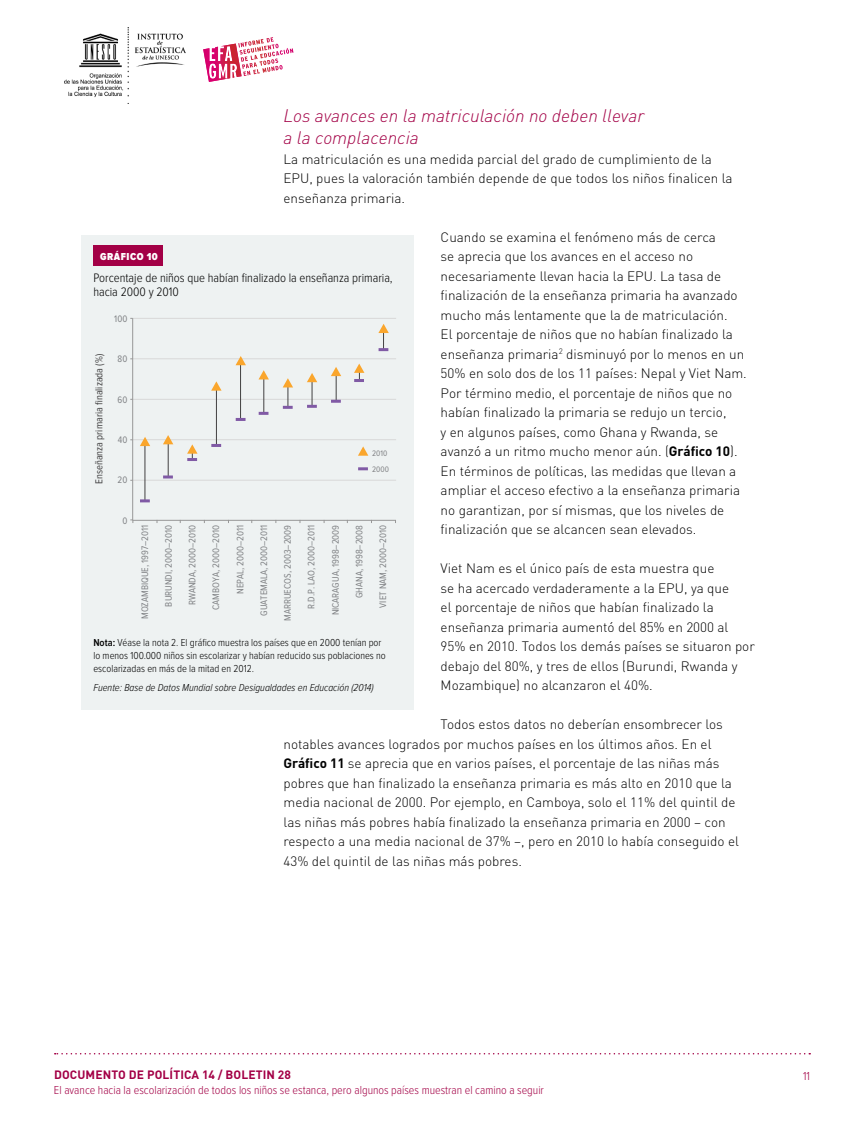
<style>
.page{position:relative;width:864px;height:1134px;background:#fff}
.page>*{position:absolute;margin:0;border:0;box-sizing:border-box;transform-origin:0 0}
.t1{font:italic 300 18px/22.5px "DINOT";color:#a30046}
.t2{font:300 13.5px/19.5px "DINOT";color:#000}
.t3{font:300 12.75px/13.5px "Proxima Nova Cond";color:#000}
.t4{font:300 12px "Proxima Nova Cond";color:#a30046}
.t5{font:700 12px "DINOT";letter-spacing:.01em;color:#a30046}
.t6{font:300 10.5px/12.6px "Proxima Nova Cond";color:#000}
.t7{font:italic 300 10.5px "Proxima Nova Cond";color:#000}
.t8{font:10.5px "Proxima Nova Cond";color:#424142}
.t9{font:900 10.5px "Proxima Nova Cond";letter-spacing:.05em;color:#fff}
.t10{font:9.75px "Proxima Nova Cond";color:#808285}
.t11{font:8.25px "Proxima Nova Cond";color:#808184}
.s1{font-weight:700}
.s2{font-weight:600}
</style>
<div class="page">
<svg style="left:55px;top:1053px;width:755px;height:1px"></svg>
<svg style="left:203px;top:37px;width:90px;height:45px"></svg>
<img style="left:64px;top:28px;width:122px;height:76px">
<div style="left:81px;top:235px;width:333px;height:475px;background:#eef2f2"></div>
<hr style="left:133px;top:318px;width:263px;height:1px;background:#d8d8d8">
<hr style="left:133px;top:358px;width:263px;height:1px;background:#d8d8d8">
<hr style="left:133px;top:399px;width:263px;height:1px;background:#d8d8d8">
<hr style="left:133px;top:439px;width:263px;height:1px;background:#d8d8d8">
<hr style="left:133px;top:480px;width:263px;height:1px;background:#d8d8d8">
<hr style="left:132px;top:318px;width:1px;height:202px;background:#979797">
<hr style="left:133px;top:520px;width:263px;height:1px;background:#979797">
<hr style="left:145px;top:442px;width:1px;height:59px;background:#424142">
<hr style="left:168px;top:441px;width:1px;height:36px;background:#424142">
<hr style="left:216px;top:387px;width:1px;height:59px;background:#424142">
<hr style="left:240px;top:361px;width:1px;height:58px;background:#424142">
<hr style="left:263px;top:376px;width:1px;height:37px;background:#424142">
<svg style="left:140px;top:499px;width:10px;height:3px"></svg>
<svg style="left:140px;top:437px;width:10px;height:9px"></svg>
<svg style="left:163px;top:475px;width:10px;height:4px"></svg>
<svg style="left:163px;top:435px;width:10px;height:9px"></svg>
<svg style="left:187px;top:444px;width:11px;height:17px"></svg>
<svg style="left:211px;top:444px;width:10px;height:3px"></svg>
<svg style="left:211px;top:381px;width:11px;height:10px"></svg>
<svg style="left:236px;top:418px;width:10px;height:3px"></svg>
<svg style="left:236px;top:356px;width:10px;height:9px"></svg>
<svg style="left:259px;top:412px;width:9px;height:3px"></svg>
<svg style="left:259px;top:370px;width:10px;height:9px"></svg>
<svg style="left:283px;top:378px;width:10px;height:31px"></svg>
<svg style="left:307px;top:373px;width:10px;height:35px"></svg>
<svg style="left:331px;top:367px;width:10px;height:36px"></svg>
<svg style="left:354px;top:364px;width:10px;height:18px"></svg>
<svg style="left:378px;top:324px;width:11px;height:27px"></svg>
<svg style="left:358px;top:467px;width:10px;height:3px"></svg>
<svg style="left:358px;top:446px;width:10px;height:10px"></svg>
<div style="left:93px;top:246px;width:70px;height:20px;background:#a30046"></div>
<h1 class="t1" style="left:284px;top:104px;width:362px">Los avances en la matriculación no deben llevar a la complacencia</h1>
<p class="t2" style="left:284px;top:149px;width:451px">La matriculación es una medida parcial del grado de cumplimiento de la<br>EPU, pues la valoración también depende de que todos los niños finalicen la enseñanza primaria.</p>
<p class="t2" style="left:441px;top:227px;width:308px">Cuando se examina el fenómeno más de cerca<br>se aprecia que los avances en el acceso no necesariamente llevan hacia la EPU. La tasa de finalización de la enseñanza primaria ha avanzado mucho más lentamente que la de matriculación.<br>El porcentaje de niños que no habían finalizado la enseñanza primaria<sup>2</sup> disminuyó por lo menos en un 50% en solo dos de los 11 países: Nepal y Viet Nam.<br>Por término medio, el porcentaje de niños que no habían finalizado la primaria se redujo un tercio,<br>y en algunos países, como Ghana y Rwanda, se avanzó a un ritmo mucho menor aún. (<span class="s1">GRÁFICO 10</span>).<br>En términos de políticas, las medidas que llevan a ampliar el acceso efectivo a la enseñanza primaria no garantizan, por sí mismas, que los niveles de finalización que se alcancen sean elevados.</p>
<p class="t2" style="left:441px;top:558px;width:316px">Viet Nam es el único país de esta muestra que<br>se ha acercado verdaderamente a la EPU, ya que<br>el porcentaje de niños que habían finalizado la enseñanza primaria aumentó del 85% en 2000 al 95% en 2010. Todos los demás países se situaron por debajo del 80%, y tres de ellos (Burundi, Rwanda y Mozambique) no alcanzaron el 40%.</p>
<p class="t2" style="left:283px;top:714px;width:457px;text-indent:157px">Todos estos datos no deberían ensombrecer los notables avances logrados por muchos países en los últimos años. En el <span class="s1">GRÁFICO 11</span> se aprecia que en varios países, el porcentaje de las niñas más pobres que han finalizado la enseñanza primaria es más alto en 2010 que la media nacional de 2000. Por ejemplo, en Camboya, solo el 11% del quintil de las niñas más pobres había finalizado la enseñanza primaria en 2000 – con respecto a una media nacional de 37% –, pero en 2010 lo había conseguido el 43% del quintil de las niñas más pobres.</p>
<p class="t9" style="left:100px;top:251px;width:59px">GRÁFICO 10</p>
<p class="t3" style="left:93px;top:272px;width:301px">Porcentaje de niños que habían finalizado la enseñanza primaria, hacia 2000 y 2010</p>
<p class="t10" style="left:114px;top:314px;width:15px">100</p>
<p class="t8" style="left:94px;top:484px;width:132px;rotate:-90deg">Enseñanza primaria finalizada (%)</p>
<p class="t10" style="left:118px;top:354px;width:11px">80</p>
<p class="t10" style="left:118px;top:395px;width:11px">60</p>
<p class="t10" style="left:118px;top:436px;width:11px">40</p>
<p class="t11" style="left:372px;top:449px;width:17px">2010</p>
<p class="t11" style="left:372px;top:465px;width:18px">2000</p>
<p class="t10" style="left:118px;top:476px;width:11px">20</p>
<p class="t10" style="left:122px;top:516px;width:7px">0</p>
<p class="t10" style="left:140px;top:619px;width:96px;rotate:-90deg">MOZAMBIQUE, 1997–2011</p>
<p class="t10" style="left:164px;top:607px;width:83px;rotate:-90deg">BURUNDI, 2000–2010</p>
<p class="t10" style="left:188px;top:605px;width:82px;rotate:-90deg">RWANDA, 2000–2010</p>
<p class="t10" style="left:211px;top:610px;width:87px;rotate:-90deg">CAMBOYA, 2000–2010</p>
<p class="t10" style="left:236px;top:594px;width:71px;rotate:-90deg">NEPAL, 2000–2011</p>
<p class="t10" style="left:259px;top:616px;width:93px;rotate:-90deg">GUATEMALA, 2000–2011</p>
<p class="t10" style="left:283px;top:621px;width:98px;rotate:-90deg">MARRUECOS, 2003–2009</p>
<p class="t10" style="left:307px;top:609px;width:86px;rotate:-90deg">R.D.P. LAO, 2000–2011</p>
<p class="t10" style="left:331px;top:615px;width:92px;rotate:-90deg">NICARAGUA, 1998–2009</p>
<p class="t10" style="left:355px;top:598px;width:75px;rotate:-90deg">GHANA, 1998–2008</p>
<p class="t10" style="left:378px;top:608px;width:84px;rotate:-90deg">VIET NAM, 2000–2010</p>
<p class="t6" style="left:93px;top:637px;width:294px"><span class="s2">Nota:</span> Véase la nota 2. El gráfico muestra los países que en 2000 tenían por lo menos 100.000 niños sin escolarizar y habían reducido sus poblaciones no escolarizadas en más de la mitad en 2012.</p>
<p class="t7" style="left:93px;top:683px;width:282px">Fuente: Base de Datos Mundial sobre Desigualdades en Educación (2014)</p>
<p class="t5" style="left:54px;top:1067px;width:238px">DOCUMENTO DE POLÍTICA 14 / BOLETIN 28</p>
<p class="t4" style="left:54px;top:1085px;width:491px">El avance hacia la escolarización de todos los niños se estanca, pero algunos países muestran el camino a seguir</p>
<p class="t4" style="left:803px;top:1071px;width:8px">11</p>
</div>
